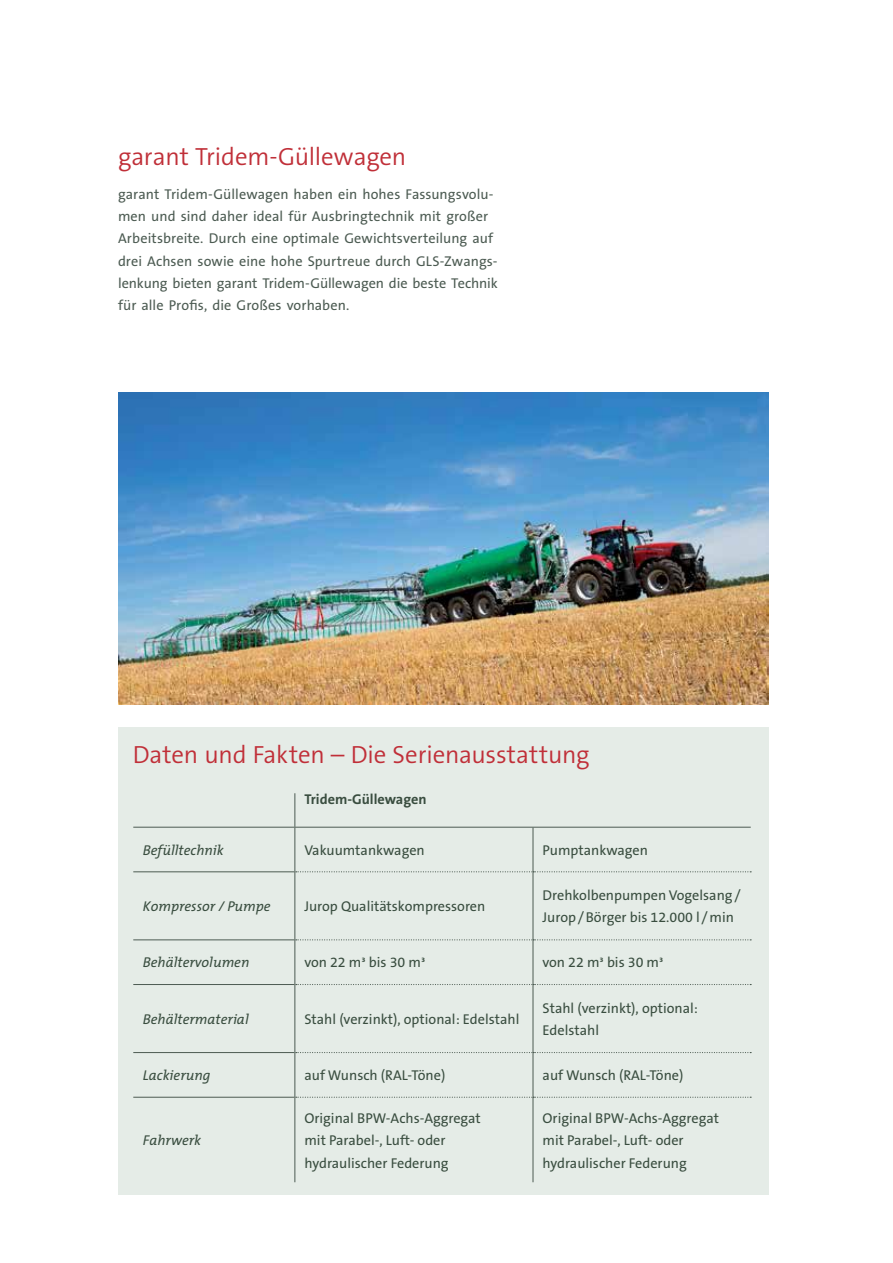
<style>
.page{position:relative;width:893px;height:1263px;background:#fff}
.page>*{position:absolute;margin:0;border:0;box-sizing:border-box;transform-origin:0 0}
.t1{font:300 24.9px "The Sans B Plus W4";letter-spacing:-.01em;color:#c02f38}
.t2{font:14.25px/22.4px "The Sans B Plus W5 Plain";color:#394d3f}
.t3{font:14.25px/22.4px "The Sans B Plus W5 Plain";letter-spacing:.005em;color:#4c5b52}
.t4{font:italic 14.25px "The Mix";color:#394d3f}
.t5{font:700 14.25px "The Sans B Plus W7";color:#394d3f}
</style>
<div class="page">
<div style="left:118px;top:727px;width:651px;height:468px;background:#e5ece7"></div>
<hr style="left:294px;top:793px;width:1px;height:34px;background:#4c5b52">
<hr style="left:294px;top:827px;width:1px;height:45px;background:#4c5b52">
<hr style="left:533px;top:827px;width:1px;height:44px;background:#4c5b52">
<hr style="left:294px;top:872px;width:1px;height:68px;background:#4c5b52">
<hr style="left:533px;top:872px;width:1px;height:67px;background:#4c5b52">
<hr style="left:294px;top:940px;width:1px;height:44px;background:#4c5b52">
<hr style="left:533px;top:940px;width:1px;height:44px;background:#4c5b52">
<hr style="left:294px;top:984px;width:1px;height:68px;background:#4c5b52">
<hr style="left:533px;top:985px;width:1px;height:67px;background:#4c5b52">
<hr style="left:294px;top:1052px;width:1px;height:45px;background:#4c5b52">
<hr style="left:533px;top:1053px;width:1px;height:44px;background:#4c5b52">
<hr style="left:294px;top:1097px;width:1px;height:85px;background:#4c5b52">
<hr style="left:533px;top:1098px;width:1px;height:84px;background:#4c5b52">
<svg style="left:296px;top:939px;width:455px;height:1px"></svg>
<svg style="left:296px;top:984px;width:455px;height:1px"></svg>
<svg style="left:296px;top:1052px;width:455px;height:1px"></svg>
<svg style="left:296px;top:1097px;width:455px;height:1px"></svg>
<hr style="left:133px;top:871px;width:161px;height:1px;background:#4c5b52">
<hr style="left:133px;top:939px;width:161px;height:1px;background:#4c5b52">
<hr style="left:133px;top:984px;width:161px;height:1px;background:#4c5b52">
<hr style="left:133px;top:1052px;width:161px;height:1px;background:#4c5b52">
<hr style="left:133px;top:1097px;width:161px;height:1px;background:#4c5b52">
<hr style="left:133px;top:827px;width:162px;height:1px;background:#4c5b52">
<hr style="left:295px;top:827px;width:238px;height:1px;background:#4c5b52">
<hr style="left:533px;top:827px;width:218px;height:1px;background:#4c5b52">
<svg style="left:296px;top:871px;width:455px;height:1px"></svg>
<img style="left:118px;top:392px;width:651px;height:313px">
<h1 class="t1" style="left:118px;top:141px;width:290px">garant Tridem-Güllewagen</h1>
<p class="t3" style="left:118px;top:183px;width:381px">garant Tridem-Güllewagen haben ein hohes Fassungsvolu&shy;men und sind daher ideal für Ausbringtechnik mit großer Arbeitsbreite. Durch eine optimale Gewichtsverteilung auf drei Achsen sowie eine hohe Spurtreue durch GLS-Zwangs&shy;lenkung bieten garant Tridem-Güllewagen die beste Technik für alle Profis, die Großes vorhaben.</p>
<h1 class="t1" style="left:133px;top:738px;width:458px">Daten und Fakten – Die Serienausstattung</h1>
<p class="t5" style="left:304px;top:790px;width:124px">Tridem-Güllewagen</p>
<p class="t4" style="left:143px;top:838px;width:82px">Befülltechnik</p>
<p class="t2" style="left:304px;top:839px;width:122px">Vakuumtankwagen</p>
<p class="t2" style="left:543px;top:839px;width:107px">Pumptankwagen</p>
<p class="t4" style="left:143px;top:894px;width:129px">Kompressor / Pumpe</p>
<p class="t2" style="left:304px;top:895px;width:182px">Jurop Qualitätskompressoren</p>
<p class="t2" style="left:543px;top:884px;width:200px">Drehkolbenpumpen Vogelsang/<br>Jurop/Börger bis 12.000 l /min</p>
<p class="t4" style="left:143px;top:951px;width:108px">Behältervolumen</p>
<p class="t2" style="left:304px;top:951px;width:122px">von 22 m³ bis 30 m³</p>
<p class="t2" style="left:543px;top:951px;width:122px">von 22 m³ bis 30 m³</p>
<p class="t4" style="left:143px;top:1007px;width:107px">Behältermaterial</p>
<p class="t2" style="left:304px;top:1008px;width:216px">Stahl (verzinkt), optional: Edelstahl</p>
<p class="t2" style="left:543px;top:997px;width:157px">Stahl (verzinkt), optional:<br>Edelstahl</p>
<p class="t4" style="left:143px;top:1063px;width:69px">Lackierung</p>
<p class="t2" style="left:304px;top:1064px;width:142px">auf Wunsch (RAL-Töne)</p>
<p class="t2" style="left:543px;top:1064px;width:142px">auf Wunsch (RAL-Töne)</p>
<p class="t4" style="left:143px;top:1128px;width:60px">Fahrwerk</p>
<p class="t2" style="left:304px;top:1107px;width:178px">Original BPW-Achs-Aggregat mit Parabel-, Luft- oder hydraulischer Federung</p>
<p class="t2" style="left:543px;top:1107px;width:178px">Original BPW-Achs-Aggregat mit Parabel-, Luft- oder hydraulischer Federung</p>
</div>
